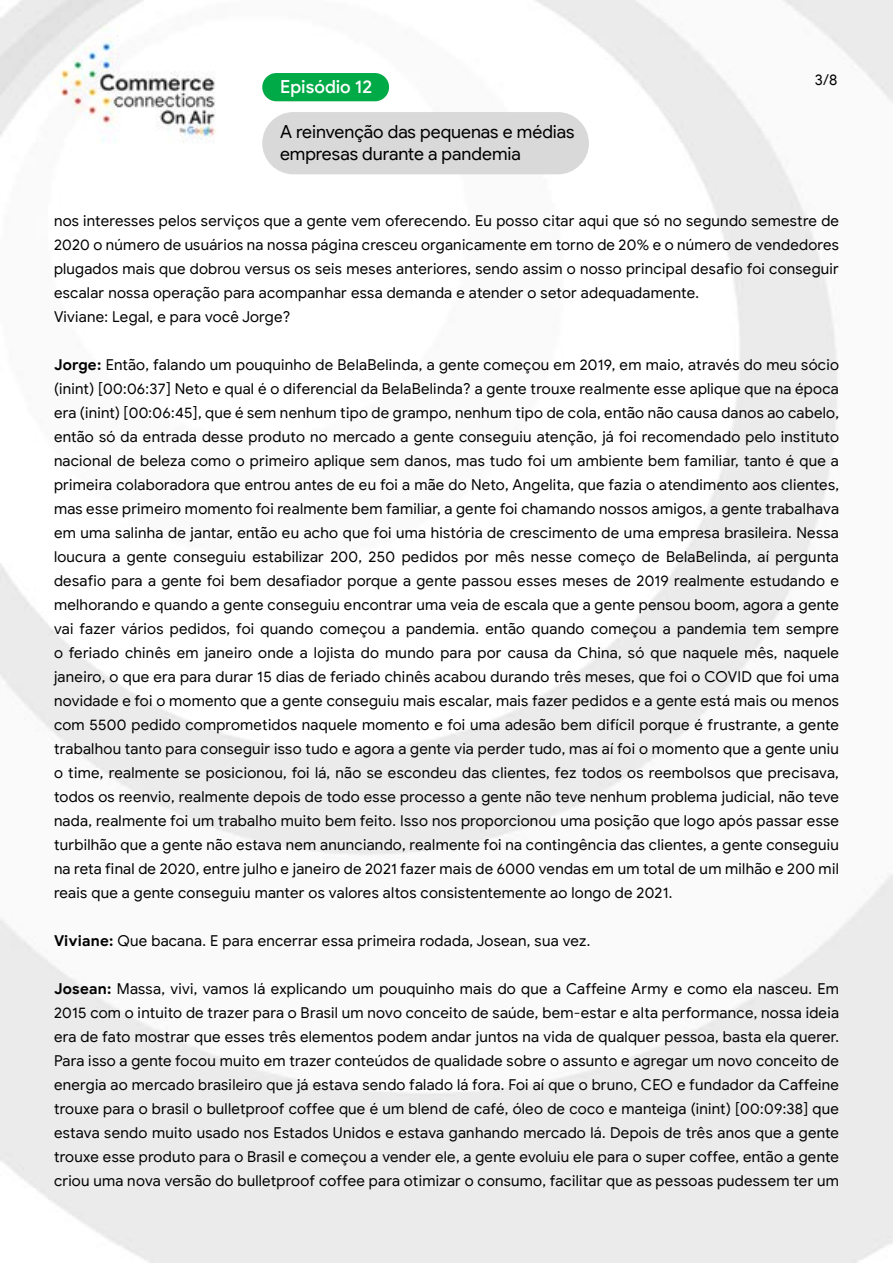
<style>
.page{position:relative;width:893px;height:1263px;background:#fff}
.page>*{position:absolute;margin:0;border:0;box-sizing:border-box;transform-origin:0 0}
.t1{font:18px/21.6px "Google Sans Display";color:#000}
.t2{font:500 18px "Google Sans Display";color:#fff}
.t3{font:15px/24px "Google Sans";letter-spacing:.02em;color:#000;text-align:justify}
.t4{font:15px "Google Sans Display";color:#000}
.s1{font-weight:700}
</style>
<div class="page">
<img style="left:0;top:0;width:893px;height:1263px">
<div style="left:262px;top:73px;width:127px;height:28px;background:#00aa46;border-radius:14px"></div>
<div style="left:262px;top:112px;width:327px;height:62px;background:#d9d9d9;border-radius:31px"></div>
<p class="t2" style="left:280px;top:76px;width:93px">Episódio 12</p>
<p class="t1" style="left:280px;top:121px;width:296px">A reinvenção das pequenas e médias empresas durante a pandemia</p>
<p class="t4" style="left:815px;top:70px;width:24px">3/8</p>
<p class="t3" style="left:54px;top:209px;width:786px;text-align:left">nos interesses pelos serviços que a gente vem oferecendo. Eu posso citar aqui que só no segundo semestre de 2020 o número de usuários na nossa página cresceu organicamente em torno de 20% e o número de vendedores plugados mais que dobrou versus os seis meses anteriores, sendo assim o nosso principal desafio foi conseguir escalar nossa operação para acompanhar essa demanda e atender o setor adequadamente.<br>Viviane: Legal, e para você Jorge?</p>
<p class="t3" style="left:54px;top:353px;width:786px"><span class="s1">Jorge:</span> Então, falando um pouquinho de BelaBelinda, a gente começou em 2019, em maio, através do meu sócio (inint) [00:06:37] Neto e qual é o diferencial da BelaBelinda? a gente trouxe realmente esse aplique que na época era (inint) [00:06:45], que é sem nenhum tipo de grampo, nenhum tipo de cola, então não causa danos ao cabelo, então só da entrada desse produto no mercado a gente conseguiu atenção, já foi recomendado pelo instituto nacional de beleza como o primeiro aplique sem danos, mas tudo foi um ambiente bem familiar, tanto é que a primeira colaboradora que entrou antes de eu foi a mãe do Neto, Angelita, que fazia o atendimento aos clientes, mas esse primeiro momento foi realmente bem familiar, a gente foi chamando nossos amigos, a gente trabalhava em uma salinha de jantar, então eu acho que foi uma história de crescimento de uma empresa brasileira. Nessa loucura a gente conseguiu estabilizar 200, 250 pedidos por mês nesse começo de BelaBelinda, aí pergunta desafio para a gente foi bem desafiador porque a gente passou esses meses de 2019 realmente estudando e melhorando e quando a gente conseguiu encontrar uma veia de escala que a gente pensou boom, agora a gente vai fazer vários pedidos, foi quando começou a pandemia. então quando começou a pandemia tem sempre o feriado chinês em janeiro onde a lojista do mundo para por causa da China, só que naquele mês, naquele janeiro, o que era para durar 15 dias de feriado chinês acabou durando três meses, que foi o COVID que foi uma novidade e foi o momento que a gente conseguiu mais escalar, mais fazer pedidos e a gente está mais ou menos com 5500 pedido comprometidos naquele momento e foi uma adesão bem difícil porque é frustrante, a gente trabalhou tanto para conseguir isso tudo e agora a gente via perder tudo, mas aí foi o momento que a gente uniu o time, realmente se posicionou, foi lá, não se escondeu das clientes, fez todos os reembolsos que precisava, todos os reenvio, realmente depois de todo esse processo a gente não teve nenhum problema judicial, não teve nada, realmente foi um trabalho muito bem feito. Isso nos proporcionou uma posição que logo após passar esse turbilhão que a gente não estava nem anunciando, realmente foi na contingência das clientes, a gente conseguiu na reta final de 2020, entre julho e janeiro de 2021 fazer mais de 6000 vendas em um total de um milhão e 200 mil reais que a gente conseguiu manter os valores altos consistentemente ao longo de 2021.</p>
<p class="t3" style="left:54px;top:929px;width:538px"><span class="s1">Viviane:</span> Que bacana. E para encerrar essa primeira rodada, Josean, sua vez.</p>
<p class="t3" style="left:54px;top:977px;width:787px"><span class="s1">Josean:</span> Massa, vivi, vamos lá explicando um pouquinho mais do que a Caffeine Army e como ela nasceu. Em 2015 com o intuito de trazer para o Brasil um novo conceito de saúde, bem-estar e alta performance, nossa ideia era de fato mostrar que esses três elementos podem andar juntos na vida de qualquer pessoa, basta ela querer.<br>Para isso a gente focou muito em trazer conteúdos de qualidade sobre o assunto e agregar um novo conceito de energia ao mercado brasileiro que já estava sendo falado lá fora. Foi aí que o bruno, CEO e fundador da Caffeine trouxe para o brasil o bulletproof coffee que é um blend de café, óleo de coco e manteiga (inint) [00:09:38] que estava sendo muito usado nos Estados Unidos e estava ganhando mercado lá. Depois de três anos que a gente trouxe esse produto para o Brasil e começou a vender ele, a gente evoluiu ele para o super coffee, então a gente criou uma nova versão do bulletproof coffee para otimizar o consumo, facilitar que as pessoas pudessem ter um</p>
</div>
